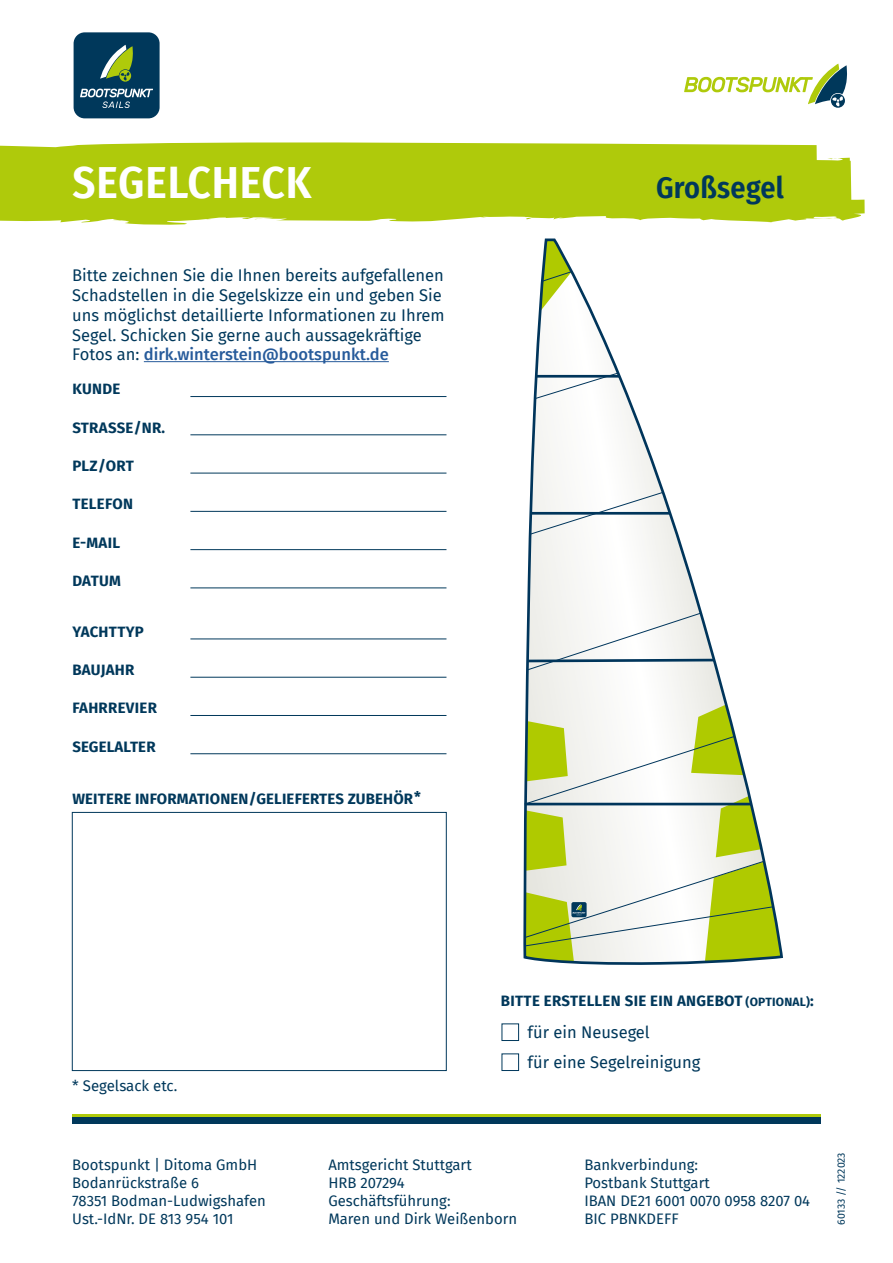
<style>
.page{position:relative;width:893px;height:1263px;background:#fff}
.page>*{position:absolute;margin:0;border:0;box-sizing:border-box;transform-origin:0 0}
.t1{font:600 45px "Fira Sans Condensed";letter-spacing:.02em;color:#fff}
.t2{font:600 30px "Fira Sans Condensed";letter-spacing:.01em;color:#00385b}
.t3{font:16.5px/19.8px "Fira Sans";color:#00385b}
.t4{font:700 15px "Fira Sans";letter-spacing:.01em;color:#00385b}
.t5{font:15px "Fira Sans";color:#00385b}
.t6{font:14.85px/17.9px "Fira Sans";color:#00385b}
.t7{font:10.5px "Fira Sans";color:#00385b}
.s1{font-weight:500;color:#275b9b}
.s2{font-size:12px}
</style>
<div class="page">
<hr style="left:190px;top:396px;width:256px;height:1px;background:#00385b">
<hr style="left:190px;top:435px;width:256px;height:1px;background:#00385b">
<hr style="left:190px;top:473px;width:256px;height:1px;background:#00385b">
<hr style="left:190px;top:511px;width:256px;height:1px;background:#00385b">
<hr style="left:190px;top:549px;width:256px;height:1px;background:#00385b">
<hr style="left:190px;top:588px;width:256px;height:1px;background:#00385b">
<hr style="left:190px;top:639px;width:256px;height:1px;background:#00385b">
<hr style="left:190px;top:677px;width:256px;height:1px;background:#00385b">
<hr style="left:190px;top:715px;width:256px;height:1px;background:#00385b">
<hr style="left:190px;top:753px;width:256px;height:1px;background:#00385b">
<svg style="left:684px;top:64px;width:163px;height:44px"></svg>
<svg style="left:0;top:142px;width:865px;height:83px;background:#b7cf24"></svg>
<svg style="left:813px;top:218px;width:20px;height:2px"></svg>
<hr style="left:72px;top:1114px;width:749px;height:3px;background:#afca0b">
<div style="left:72px;top:1117px;width:749px;height:7px;background:#00385b"></div>
<div style="left:72px;top:812px;width:374px;height:259px;border:1px solid #00385b"></div>
<div style="left:502px;top:1024px;width:17px;height:17px;border:1px solid #00385b"></div>
<div style="left:502px;top:1054px;width:17px;height:17px;border:1px solid #00385b"></div>
<hr style="left:144px;top:361px;width:245px;height:1px;background:#275b9b">
<div style="left:74px;top:32px;width:86px;height:86px;background:#00385b;border-radius:11px"></div>
<svg style="left:100px;top:45px;width:33px;height:37px"></svg>
<svg style="left:80px;top:89px;width:73px;height:19px"></svg>
<svg style="left:523px;top:240px;width:260px;height:725px"></svg>
<h1 class="t1" style="left:73px;top:145px;width:240px">SEGELCHECK</h1>
<h2 class="t2" style="left:656px;top:163px;width:130px">Großsegel</h2>
<p class="t3" style="left:72px;top:265px;width:374px">Bitte zeichnen Sie die Ihnen bereits aufgefallenen Schadstellen in die Segelskizze ein und geben Sie uns möglichst detaillierte Informationen zu Ihrem Segel. Schicken Sie gerne auch aussagekräftige Fotos an: <span class="s1">dirk.winterstein@bootspunkt.de</span></p>
<p class="t4" style="left:72px;top:377px;width:49px">KUNDE</p>
<p class="t4" style="left:72px;top:415px;width:94px">STRASSE/NR.</p>
<p class="t4" style="left:72px;top:453px;width:63px">PLZ/ORT</p>
<p class="t4" style="left:72px;top:491px;width:62px">TELEFON</p>
<p class="t4" style="left:72px;top:530px;width:49px">E-MAIL</p>
<p class="t4" style="left:72px;top:568px;width:50px">DATUM</p>
<p class="t4" style="left:72px;top:619px;width:73px">YACHTTYP</p>
<p class="t4" style="left:72px;top:657px;width:64px">BAUJAHR</p>
<p class="t4" style="left:72px;top:695px;width:86px">FAHRREVIER</p>
<p class="t4" style="left:72px;top:734px;width:85px">SEGELALTER</p>
<p class="t4" style="left:72px;top:786px;width:350px">WEITERE INFORMATIONEN/GELIEFERTES ZUBEHÖR*</p>
<p class="t5" style="left:72px;top:1074px;width:107px">* Segelsack etc.</p>
<p class="t4" style="left:501px;top:988px;width:314px">BITTE ERSTELLEN SIE EIN ANGEBOT <span class="s2">(OPTIONAL)</span>:</p>
<p class="t3" style="left:527px;top:1016px;width:174px;line-height:30px">für ein Neusegel<br>für eine Segelreinigung</p>
<p class="t6" style="left:72px;top:1156px;width:195px">Bootspunkt | Ditoma GmbH<br>Bodanrückstraße 6<br>78351 Bodman-Ludwigshafen<br>Ust.-IdNr. DE 813 954 101</p>
<p class="t6" style="left:328px;top:1156px;width:190px">Amtsgericht Stuttgart<br>HRB 207294<br>Geschäftsführung:<br>Maren und Dirk Weißenborn</p>
<p class="t6" style="left:584px;top:1156px;width:227px">Bankverbindung:<br>Postbank Stuttgart<br>IBAN DE21 6001 0070 0958 8207 04<br>BIC PBNKDEFF</p>
<p class="t7" style="left:833px;top:1225px;width:74px;rotate:-90deg">60133 // 122023</p>
</div>
